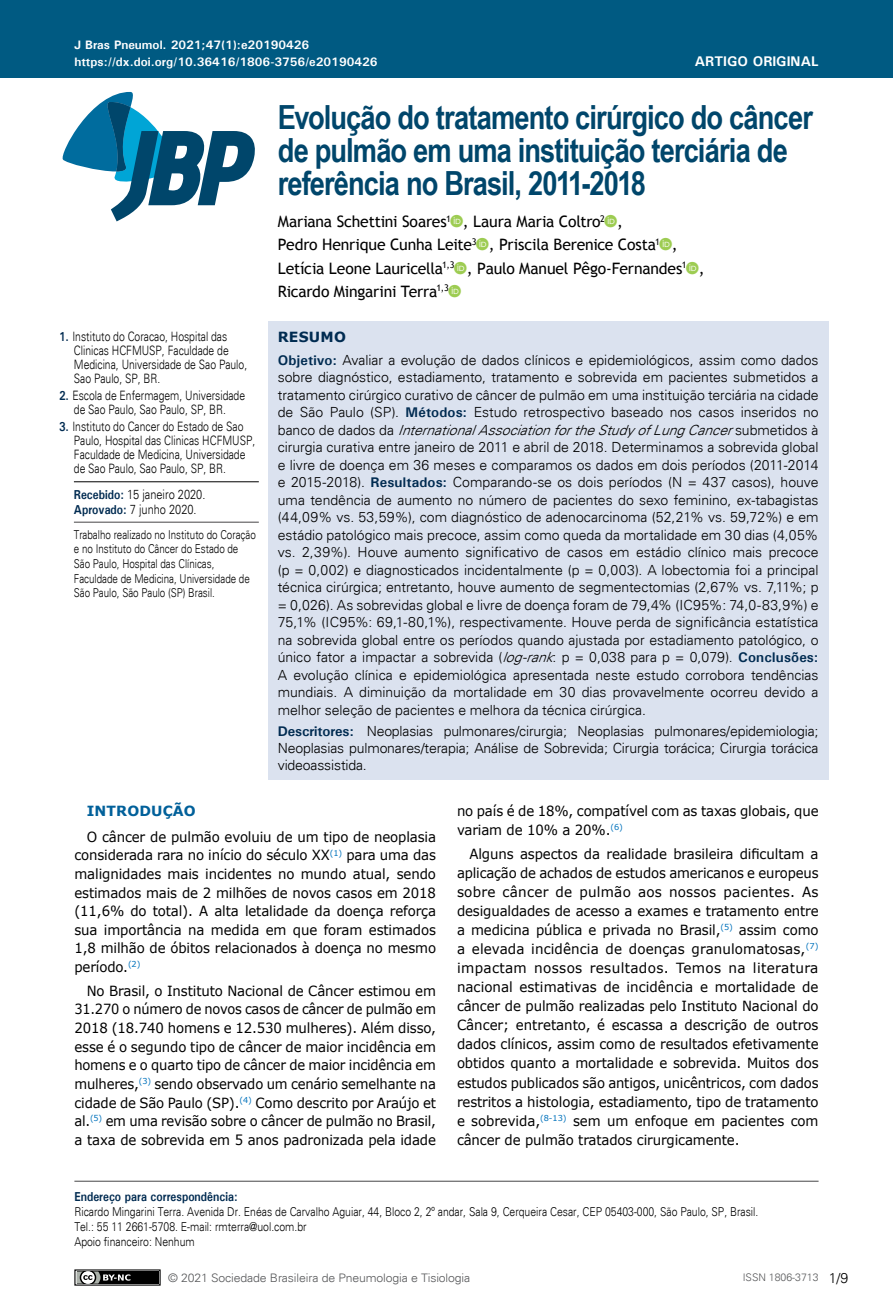
<style>
.page{position:relative;width:893px;height:1315px;background:#fff}
.page>*{position:absolute;margin:0;border:0;box-sizing:border-box;transform-origin:0 0}
.t1{font:700 33.25px/33.2px "Arial Narrow";letter-spacing:-.025em;color:#00466b}
.t2{font:21px "ID font Regular";color:#9dcc52}
.t3{font:15.75px "Trebuchet MS";letter-spacing:-.015em;color:#000}
.t4{font:300 14px/17.5px "Univers";letter-spacing:-.01em;color:#000;text-align:justify}
.t5{font:14px/19.1px "Verdana";letter-spacing:-.01em;color:#000;text-align:justify;scale:.95 1}
.t6{font:700 14px "Univers";color:#fff}
.t7{font:700 14px "Verdana";letter-spacing:.01em;color:#01609a}
.t8{font:700 14px "Verdana";letter-spacing:.015em;color:#002b51}
.t9{font:300 12.95px/14px "Univers";color:#000;scale:.8 1}
.t10{font:300 12.95px/14.9px "Univers";color:#000;scale:.85 1}
.t11{font:700 12.95px "Univers";color:#002b51;scale:.85 1}
.t12{font:300 12.25px/14.7px "Univers";color:#000;scale:.85 1}
.t13{font:300 12.25px/14.7px "Univers";color:#000;scale:.8 1}
.t14{font:700 12.25px "Univers";color:#fff}
.t15{font:300 11.72px "Univers";letter-spacing:-.01em;color:#58595b;scale:1.04 1}
.t16{font:300 10.5px "Univers";color:#58595b}
.s1{font-weight:700;color:#002b51}
.s2{font-family:"ID font Regular";font-size:21px;color:#9dcc52}
.s3{font-family:"Trebuchet MS";font-size:15.75px;color:#000}
.s4{font-style:italic}
</style>
<div class="page">
<div style="left:0;top:0;width:893px;height:78px;background:#005a82"></div>
<svg style="left:62px;top:91px;width:193px;height:130px"></svg>
<div style="left:75px;top:1270px;width:85px;height:15px;background:#000"></div>
<div style="left:74px;top:1269px;width:87px;height:16px;border:1px solid #000"></div>
<svg style="left:74px;top:1269px;width:56px;height:17px"></svg>
<div style="left:268px;top:321px;width:560px;height:459px;background:#dbe2ef"></div>
<hr style="left:74px;top:1180px;width:745px;height:1px;background:#464547">
<hr style="left:74px;top:481px;width:185px;height:1px;background:#000">
<hr style="left:74px;top:522px;width:185px;height:1px;background:#464547">
<p class="t14" style="left:74px;top:37px;width:236px">J Bras Pneumol. 2021;47(1):e20190426</p>
<p class="t14" style="left:74px;top:54px;width:305px">https://dx.doi.org/10.36416/1806-3756/e20190426</p>
<p class="t6" style="left:695px;top:52px;width:125px">ARTIGO ORIGINAL</p>
<p class="t9" style="left:74px;top:329px;width:218px;text-indent:-15px"><span class="s1">1.</span> Instituto do Coracao, Hospital das<br>Clinicas HCFMUSP, Faculdade de<br>Medicina, Universidade de Sao Paulo,<br>Sao Paulo, SP, BR.</p>
<p class="t9" style="left:59px;top:388px;width:234px;text-align:center"><span class="s1">2.</span> Escola de Enfermagem, Universidade de Sao Paulo, Sao Paulo, SP, BR.</p>
<p class="t9" style="left:74px;top:419px;width:228px;text-indent:-15px"><span class="s1">3.</span> Instituto do Cancer do Estado de Sao Paulo, Hospital das Clinicas HCFMUSP, Faculdade de Medicina, Universidade de Sao Paulo, Sao Paulo, SP, BR.</p>
<p class="t10" style="left:74px;top:487px;width:156px"><span class="s1">Recebido:</span> 15 janeiro 2020.<br><span class="s1">Aprovado:</span> 7 junho 2020.</p>
<p class="t13" style="left:74px;top:527px;width:229px">Trabalho realizado no Instituto do Coração e no Instituto do Câncer do Estado de São Paulo, Hospital das Clínicas, Faculdade de Medicina, Universidade de São Paulo, São Paulo (SP) Brasil.</p>
<h1 class="t1" style="left:278px;top:99px;width:537px">Evolução do tratamento cirúrgico do câncer de pulmão em uma instituição terciária de referência no Brasil, 2011-2018</h1>
<p class="t3" style="left:278px;top:212px;width:329px">Mariana Schettini Soares<sup>1</sup><span class="s2">a</span>, Laura Maria Coltro<sup>2</sup></p>
<h2 class="t2" style="left:605px;top:210px;width:20px">a<span class="s3">,</span></h2>
<p class="t3" style="left:278px;top:235px;width:384px">Pedro Henrique Cunha Leite<sup>3</sup><span class="s2">a</span>, Priscila Berenice Costa<sup>1</sup></p>
<h2 class="t2" style="left:659px;top:234px;width:20px">a<span class="s3">,</span></h2>
<p class="t3" style="left:278px;top:259px;width:410px">Letícia Leone Lauricella<sup>1,3</sup><span class="s2">a</span>, Paulo Manuel Pêgo-Fernandes<sup>1</sup></p>
<h2 class="t2" style="left:686px;top:257px;width:20px">a<span class="s3">,</span></h2>
<p class="t3" style="left:278px;top:282px;width:173px">Ricardo Mingarini Terra<sup>1,3</sup></p>
<h2 class="t2" style="left:449px;top:280px;width:14px">a</h2>
<p class="t8" style="left:278px;top:327px;width:70px">RESUMO</p>
<p class="t4" style="left:278px;top:351px;width:542px"><span class="s1">Objetivo:</span> Avaliar a evolução de dados clínicos e epidemiológicos, assim como dados sobre diagnóstico, estadiamento, tratamento e sobrevida em pacientes submetidos a tratamento cirúrgico curativo de câncer de pulmão em uma instituição terciária na cidade de São Paulo (SP). <span class="s1">Métodos:</span> Estudo retrospectivo baseado nos casos inseridos no b a n c o d e d a d o s d a <span class="s4">InternationalAssociationfortheStudyofLungCancer</span>s u b m e t i d o s à cirurgia curativa entre janeiro de 2011 e abril de 2018. Determinamos a sobrevida global e livre de doença em 36 meses e comparamos os dados em dois períodos (2011-2014 e 2015-2018). <span class="s1">Resultados:</span> Comparando-se os dois períodos (N = 437 casos), houve uma tendência de aumento no número de pacientes do sexo feminino, ex-tabagistas (44,09% vs. 53,59%), com diagnóstico de adenocarcinoma (52,21% vs. 59,72%) e em estádio patológico mais precoce, assim como queda da mortalidade em 30 dias (4,05% vs. 2,39%). Houve aumento significativo de casos em estádio clínico mais precoce (p = 0,002) e diagnosticados incidentalmente (p = 0,003). A lobectomia foi a principal técnica cirúrgica; entretanto, houve aumento de segmentectomias (2,67% vs. 7,11%; p = 0,026). As sobrevidas global e livre de doença foram de 79,4% (IC95%: 74,0-83,9%) e 75,1% (IC95%: 69,1-80,1%), respectivamente. Houve perda de significância estatística na sobrevida global entre os períodos quando ajustada por estadiamento patológico, o único fator a impactar a sobrevida (<span class="s4">log-rank</span>: p = 0,038 para p = 0,079). <span class="s1">Conclusões:<br></span>A evolução clínica e epidemiológica apresentada neste estudo corrobora tendências mundiais. A diminuição da mortalidade em 30 dias provavelmente ocorreu devido a melhor seleção de pacientes e melhora da técnica cirúrgica.</p>
<p class="t4" style="left:278px;top:723px;width:542px;line-height:16.8px"><span class="s1">Descritores:</span> Neoplasias pulmonares/cirurgia; Neoplasias pulmonares/epidemiologia; Neoplasias pulmonares/terapia; Análise de Sobrevida; Cirurgia torácica; Cirurgia torácica videoassistida.</p>
<p class="t7" style="left:87px;top:800px;width:111px">INTRODUÇÃO</p>
<p class="t5" style="left:74px;top:827px;width:382px;line-height:18.6px;text-indent:12px">O câncer de pulmão evoluiu de um tipo de neoplasia considerada rara no início do século XX<sup>(1)</sup> para uma das malignidades mais incidentes no mundo atual, sendo estimados mais de 2 milhões de novos casos em 2018 (11,6% do total). A alta letalidade da doença reforça sua importância na medida em que foram estimados 1,8 milhão de óbitos relacionados à doença no mesmo período.<sup>(2)</sup></p>
<p class="t5" style="left:74px;top:981px;width:382px;line-height:18.6px;text-indent:12px">No Brasil, o Instituto Nacional de Câncer estimou em 31.270 o número de novos casos de câncer de pulmão em 2018 (18.740 homens e 12.530 mulheres). Além disso, esse é o segundo tipo de câncer de maior incidência em homens e o quarto tipo de câncer de maior incidência em mulheres,<sup>(3)</sup> sendo observado um cenário semelhante na cidade de São Paulo (SP).<sup>(4)</sup> Como descrito por Araújo et al.<sup>(5)</sup> em uma revisão sobre o câncer de pulmão no Brasil, a taxa de sobrevida em 5 anos padronizada pela idade</p>
<p class="t5" style="left:457px;top:801px;width:382px">no país é de 18%, compatível com as taxas globais, que variam de 10% a 20%.<sup>(6)</sup></p>
<p class="t5" style="left:457px;top:844px;width:382px;text-indent:12px">Alguns aspectos da realidade brasileira dificultam a aplicação de achados de estudos americanos e europeus sobre câncer de pulmão aos nossos pacientes. As desigualdades de acesso a exames e tratamento entre a medicina pública e privada no Brasil,<sup>(5)</sup> assim como a elevada incidência de doenças granulomatosas,<sup>(7) </sup>impactam nossos resultados. Temos na literatura nacional estimativas de incidência e mortalidade de câncer de pulmão realizadas pelo Instituto Nacional do Câncer; entretanto, é escassa a descrição de outros dados clínicos, assim como de resultados efetivamente obtidos quanto a mortalidade e sobrevida. Muitos dos estudos publicados são antigos, unicêntricos, com dados restritos a histologia, estadiamento, tipo de tratamento e sobrevida,<sup>(8-13)</sup> sem um enfoque em pacientes com câncer de pulmão tratados cirurgicamente.</p>
<p class="t11" style="left:74px;top:1189px;width:194px">Endereço para correspondência:</p>
<p class="t12" style="left:74px;top:1204px;width:806px">Ricardo Mingarini Terra. Avenida Dr. Enéas de Carvalho Aguiar, 44, Bloco 2, 2º andar, Sala 9, Cerqueira Cesar, CEP 05403-000, São Paulo, SP, Brasil.<br>Tel.: 55 11 2661-5708. E-mail: rmterra@uol.com.br<br>Apoio financeiro: Nenhum</p>
<p class="t15" style="left:168px;top:1270px;width:292px">© 2021 Sociedade Brasileira de Pneumologia e Tisiologia</p>
<p class="t16" style="left:743px;top:1271px;width:77px">ISSN 1806-3713</p>
<p class="t4" style="left:829px;top:1269px;width:21px">1/9</p>
</div>
